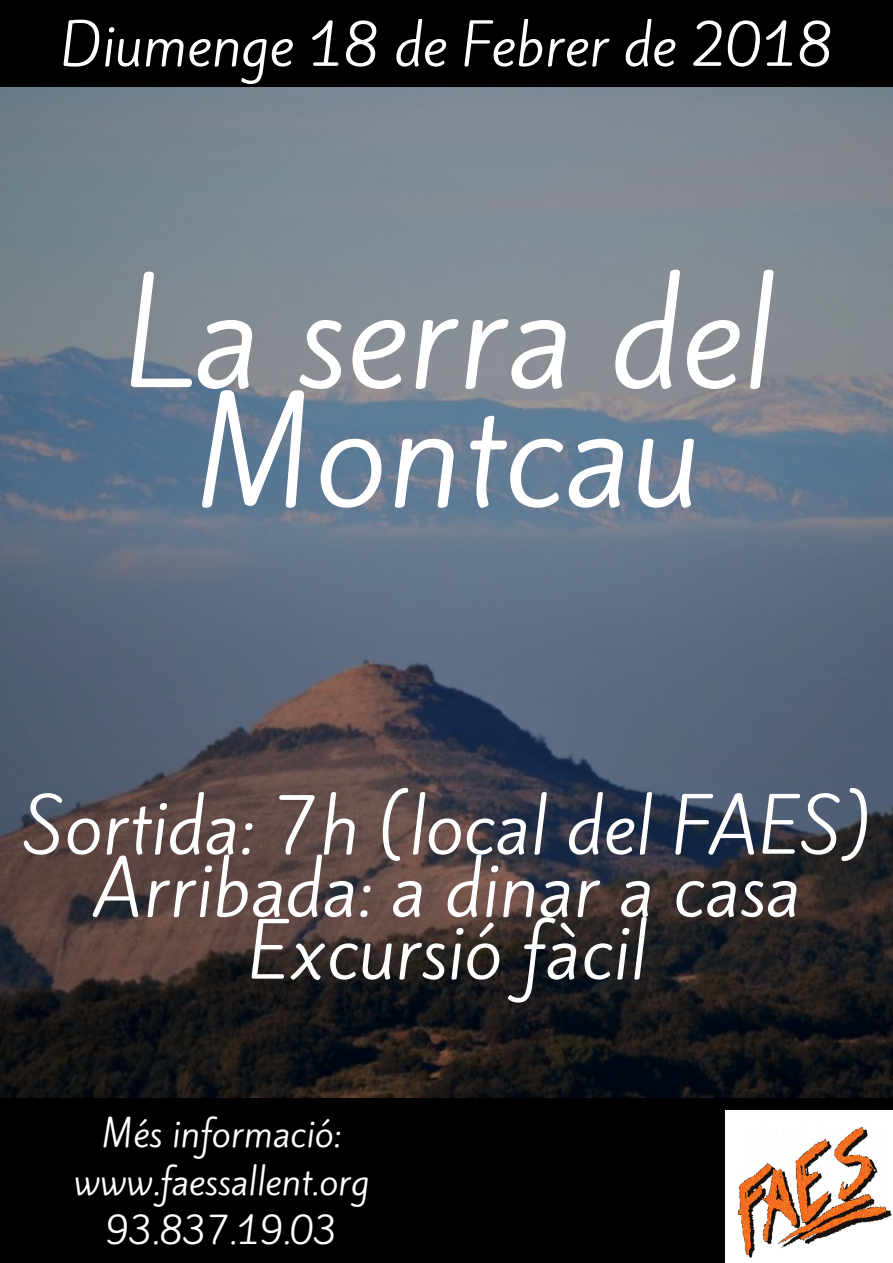
<style>
.page{position:relative;width:893px;height:1263px;background:#000}
.page>*{position:absolute;margin:0;border:0;box-sizing:border-box;transform-origin:0 0}
.t1{font:132.45px/118.7px "Kite One";color:#fff;text-align:center}
.t2{font:69.53px/62.5px "Kite One";color:#fff;text-align:center}
.t3{font:52.95px "Kite One";color:#fff}
.t4{font:34.72px/48.4px "Kite One";color:#fff;text-align:center}
</style>
<div class="page">
<img style="left:0;top:88px;width:893px;height:1009px">
<img style="left:726px;top:1110px;width:167px;height:153px">
<p class="t3" style="left:61px;top:8px;width:774px">Diumenge 18 de Febrer de 2018</p>
<h1 class="t1" style="left:123px;top:278px;width:651px">La serra del<br>Montcau</h1>
<p class="t2" style="left:23px;top:797px;width:851px">Sortida: 7h (local del FAES)<br>Arribada: a dinar a casa<br>Excursió fàcil</p>
<p class="t4" style="left:74px;top:1110px;width:297px">Més informació: www.faessallent.org<br>93.837.19.03</p>
</div>
